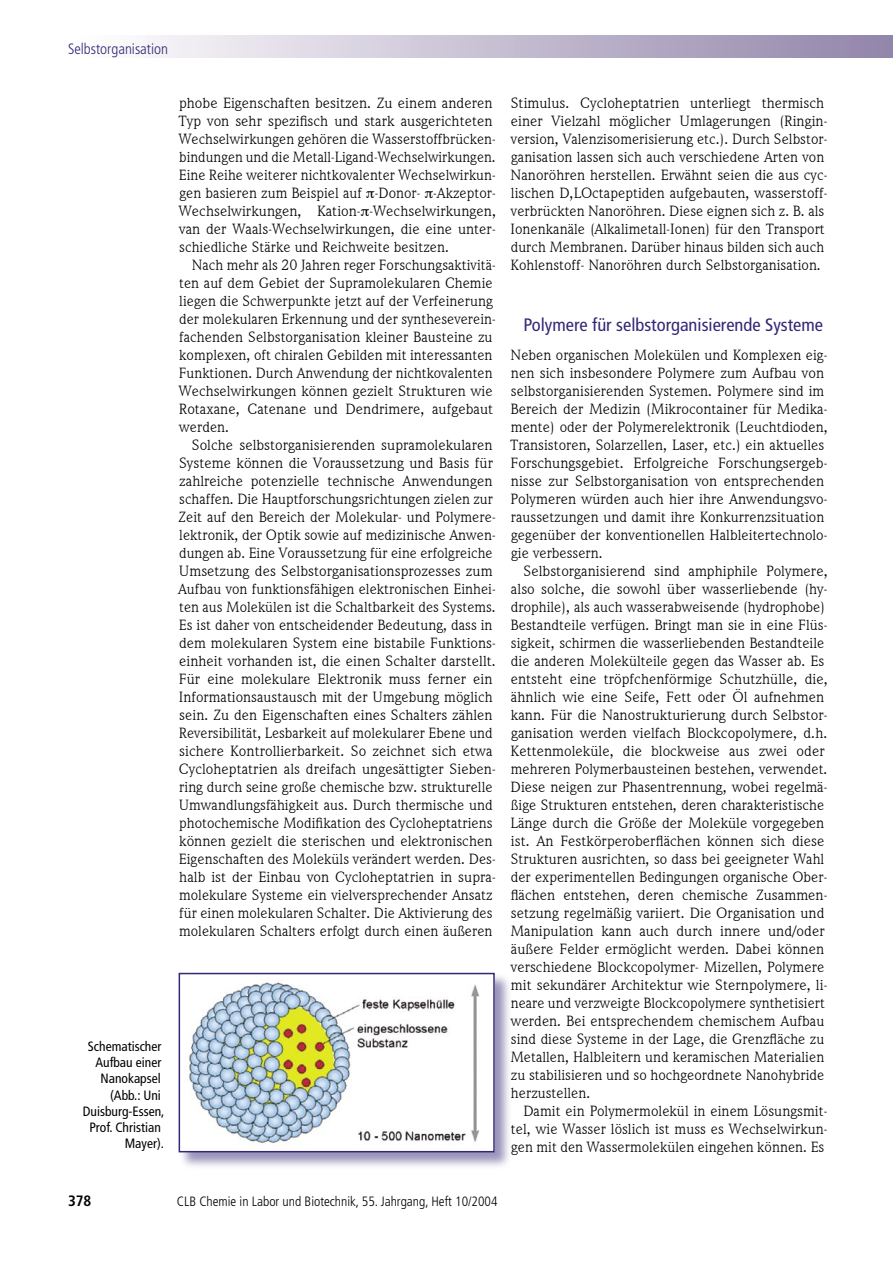
<style>
.page{position:relative;width:893px;height:1263px;background:#fff}
.page>*{position:absolute;margin:0;border:0;box-sizing:border-box;transform-origin:0 0}
.t1{font:condensed 18px "Frutiger";color:#342876}
.t2{font:15px/18px "Weidemann IT Cby BT";color:#000;scale:1.05 1}
.t3{font:15px/18px "Weidemann IT Cby BT";color:#000}
.t4{font:15px/18px "Weidemann IT Cby BT";color:#000;text-align:justify;scale:1.04 1}
.t5{font:300 condensed 15px "Frutiger";color:#342876}
.t6{font:700 condensed 15px "Frutiger";color:#000}
.t7{font:condensed 13.5px/16.2px "Frutiger";color:#000;text-align:right}
.t8{font:300 condensed 13.5px "Frutiger";color:#000}
</style>
<div class="page">
<div style="left:68px;top:35px;width:825px;height:23px;background:linear-gradient(to right,#fff,#9184aa)"></div>
<div style="left:177px;top:971px;width:336px;height:199px;background:#342876;opacity:.5"></div>
<img style="left:182px;top:976px;width:310px;height:173px">
<div style="left:179px;top:973px;width:316px;height:179px;border:2px solid #342876"></div>
<p class="t5" style="left:68px;top:40px;width:102px">Selbstorganisation</p>
<p class="t2" style="left:178px;top:94px;width:304px">phobe Eigenschaften besitzen. Zu einem anderen Typ von sehr spezifisch und stark ausgerichteten Wechselwirkungen gehören die Wasserstoffbrücken&shy;bindungen und die Metall-Ligand-Wechselwirkungen.<br>Eine Reihe weiterer nichtkovalenter Wechselwirkun&shy;gen basieren zum Beispiel auf -Donor- -Akzeptor-Wechselwirkungen, Kation- -Wechselwirkungen, van der Waals-Wechselwirkungen, die eine unter&shy;schiedliche Stärke und Reichweite besitzen.</p>
<p class="t3" style="left:179px;top:256px;width:318px;text-indent:13px">Nach mehr als 20 Jahren reger Forschungsaktivitä&shy;ten auf dem Gebiet der Supramolekularen Chemie liegen die Schwerpunkte jetzt auf der Verfeinerung der molekularen Erkennung und der syntheseverein&shy;fachenden Selbstorganisation kleiner Bausteine zu komplexen, oft chiralen Gebilden mit interessanten Funktionen. Durch Anwendung der nichtkovalenten Wechselwirkungen können gezielt Strukturen wie Rotaxane, Catenane und Dendrimere, aufgebaut werden.</p>
<p class="t2" style="left:178px;top:436px;width:304px;text-indent:14px">Solche selbstorganisierenden supramolekularen Systeme können die Voraussetzung und Basis für zahlreiche potenzielle technische Anwendungen schaffen. Die Hauptforschungsrichtungen zielen zur Zeit auf den Bereich der Molekular- und Polymere&shy;lektronik, der Optik sowie auf medizinische Anwen&shy;dungen ab. Eine Voraussetzung für eine erfolgreiche Umsetzung des Selbstorganisationsprozesses zum Aufbau von funktionsfähigen elektronischen Einhei&shy;ten aus Molekülen ist die Schaltbarkeit des Systems.<br>Es ist daher von entscheidender Bedeutung, dass in dem molekularen System eine bistabile Funktions&shy;einheit vorhanden ist, die einen Schalter darstellt.<br>Für eine molekulare Elektronik muss ferner ein Informationsaustausch mit der Umgebung möglich sein. Zu den Eigenschaften eines Schalters zählen Reversibilität, Lesbarkeit auf molekularer Ebene und sichere Kontrollierbarkeit. So zeichnet sich etwa Cycloheptatrien als dreifach ungesättigter Sieben&shy;ring durch seine große chemische bzw. strukturelle Umwandlungsfähigkeit aus. Durch thermische und photochemische Modifikation des Cycloheptatriens können gezielt die sterischen und elektronischen Eigenschaften des Moleküls verändert werden. Des&shy;halb ist der Einbau von Cycloheptatrien in supra&shy;molekulare Systeme ein vielversprechender Ansatz für einen molekularen Schalter. Die Aktivierung des molekularen Schalters erfolgt durch einen äußeren</p>
<p class="t7" style="left:83px;top:1038px;width:83px">Schematischer<br>Aufbau einer<br>Nanokapsel (Abb.: Uni<br>Duisburg-Essen,<br>Prof. Christian<br>Mayer).</p>
<p class="t2" style="left:511px;top:94px;width:303px">Stimulus. Cycloheptatrien unterliegt thermisch einer Vielzahl möglicher Umlagerungen (Ringin&shy;version, Valenzisomerisierung etc.). Durch Selbstor&shy;ganisation lassen sich auch verschiedene Arten von Nanoröhren herstellen. Erwähnt seien die aus cyc&shy;lischen D,LOctapeptiden aufgebauten, wasserstoff&shy;verbrückten Nanoröhren. Diese eignen sich z. B. als Ionenkanäle (Alkalimetall-Ionen) für den Transport durch Membranen. Darüber hinaus bilden sich auch Kohlenstoff- Nanoröhren durch Selbstorganisation.</p>
<p class="t1" style="left:524px;top:314px;width:301px">Polymere für selbstorganisierende Systeme</p>
<p class="t3" style="left:510px;top:346px;width:319px">Neben organischen Molekülen und Komplexen eig&shy;nen sich insbesondere Polymere zum Aufbau von selbstorganisierenden Systemen. Polymere sind im Bereich der Medizin (Mikrocontainer für Medika&shy;mente) oder der Polymerelektronik (Leuchtdioden, Transistoren, Solarzellen, Laser, etc.) ein aktuelles Forschungsgebiet. Erfolgreiche Forschungsergeb&shy;nisse zur Selbstorganisation von entsprechenden Polymeren würden auch hier ihre Anwendungsvo&shy;raussetzungen und damit ihre Konkurrenzsituation gegenüber der konventionellen Halbleitertechnolo&shy;gie verbessern.</p>
<p class="t2" style="left:510px;top:562px;width:304px;text-indent:13px">Selbstorganisierend sind amphiphile Polymere, also solche, die sowohl über wasserliebende (hy&shy;drophile), als auch wasserabweisende (hydrophobe)<br>Bestandteile verfügen. Bringt man sie in eine Flüs&shy;sigkeit, schirmen die wasserliebenden Bestandteile die anderen Molekülteile gegen das Wasser ab. Es entsteht eine tröpfchenförmige Schutzhülle, die, ähnlich wie eine Seife, Fett oder Öl aufnehmen kann. Für die Nanostrukturierung durch Selbstor&shy;ganisation werden vielfach Blockcopolymere, d.h.<br>Kettenmoleküle, die blockweise aus zwei oder mehreren Polymerbausteinen bestehen, verwendet.<br>Diese neigen zur Phasentrennung, wobei regelmä&shy;ßige Strukturen entstehen, deren charakteristische Länge durch die Größe der Moleküle vorgegeben ist. An Festkörperoberflächen können sich diese Strukturen ausrichten, so dass bei geeigneter Wahl der experimentellen Bedingungen organische Ober&shy;flächen entstehen, deren chemische Zusammen&shy;setzung regelmäßig variiert. Die Organisation und Manipulation kann auch durch innere und/oder äußere Felder ermöglicht werden. Dabei können verschiedene Blockcopolymer- Mizellen, Polymere mit sekundärer Architektur wie Sternpolymere, li&shy;neare und verzweigte Blockcopolymere synthetisiert werden. Bei entsprechendem chemischem Aufbau sind diese Systeme in der Lage, die Grenzfläche zu Metallen, Halbleitern und keramischen Materialien zu stabilisieren und so hochgeordnete Nanohybride herzustellen.</p>
<p class="t4" style="left:511px;top:1102px;width:306px;text-indent:13px">Damit ein Polymermolekül in einem Lösungsmit&shy;tel, wie Wasser löslich ist muss es Wechselwirkun&shy;gen mit den Wassermolekülen eingehen können. Es</p>
<p class="t6" style="left:68px;top:1192px;width:25px">378</p>
<p class="t8" style="left:177px;top:1194px;width:322px">CLB Chemie in Labor und Biotechnik, 55. Jahrgang, Heft 10/2004</p>
</div>
